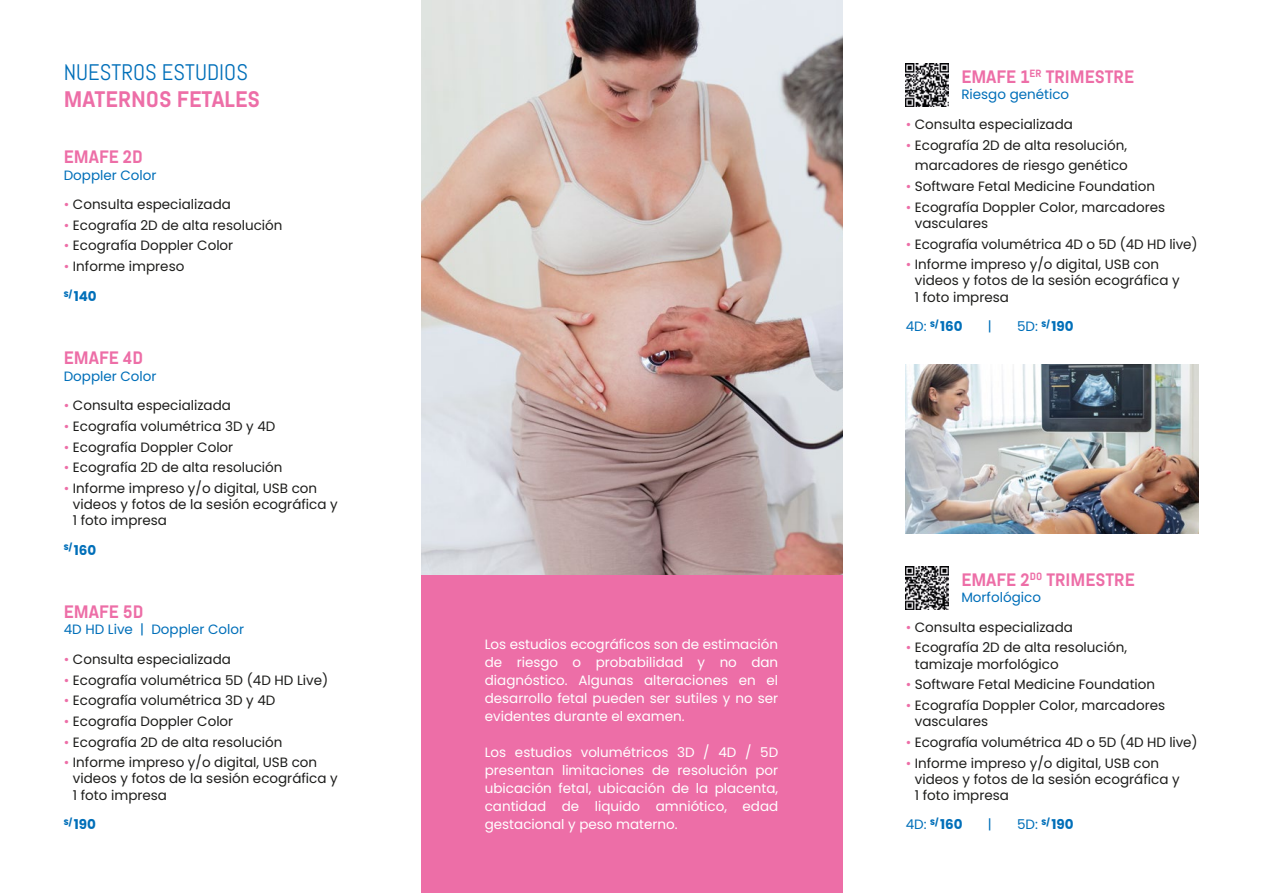
<style>
.page{position:relative;width:1263px;height:893px;background:#fff}
.page>*{position:absolute;margin:0;border:0;box-sizing:border-box;transform-origin:0 0}
.t1{font:22.5px "Abel";color:#006fb9}
.t2{font:700 22.5px "Abel Pro";color:#ed6ea7}
.t3{font:700 18px "Abel Pro";color:#ed6ea7}
.t4{font:13.5px/29.1px "Poppins";color:#1d1d1b}
.t5{font:13.5px/18px "Poppins";color:#fff;text-align:justify}
.t6{font:13.5px "Poppins";color:#006fb9}
.t7{font:700 13.5px "Poppins";color:#006fb9}
.s1{color:#ed6ea7}
.s2{color:#fff}
.s3{font-weight:700;color:#006fb9}
.s4{color:#006fb9}
.s5{font-weight:700}
</style>
<div class="page">
<img style="left:421px;top:0;width:421px;height:576px">
<div style="left:421px;top:576px;width:421px;height:317px;background:#ed6ea7"></div>
<img style="left:906px;top:567px;width:42px;height:42px">
<img style="left:906px;top:64px;width:42px;height:42px">
<img style="left:905px;top:364px;width:293px;height:170px">
<h1 class="t1" style="left:64px;top:58px;width:186px">NUESTROS ESTUDIOS</h1>
<h1 class="t2" style="left:64px;top:84px;width:198px">MATERNOS FETALES</h1>
<h2 class="t3" style="left:64px;top:145px;width:81px">EMAFE 2D</h2>
<p class="t6" style="left:64px;top:167px;width:94px">Doppler Color</p>
<p class="t4" style="left:64px;top:190px;width:169px"><span class="s1">•</span> Consulta especializada</p>
<p class="t4" style="left:64px;top:211px;width:220px"><span class="s1">•</span> Ecografía 2D de alta resolución</p>
<p class="t4" style="left:64px;top:231px;width:171px"><span class="s1">•</span> Ecografía Doppler Color</p>
<p class="t4" style="left:64px;top:252px;width:122px"><span class="s1">•</span> Informe impreso</p>
<p class="t7" style="left:64px;top:289px;width:34px"><sup>S/</sup> 140</p>
<h2 class="t3" style="left:64px;top:346px;width:81px">EMAFE 4D</h2>
<p class="t6" style="left:64px;top:368px;width:94px">Doppler Color</p>
<p class="t4" style="left:64px;top:391px;width:169px"><span class="s1">•</span> Consulta especializada</p>
<p class="t4" style="left:64px;top:412px;width:213px"><span class="s1">•</span> Ecografía volumétrica 3D y 4D</p>
<p class="t4" style="left:64px;top:432px;width:171px"><span class="s1">•</span> Ecografía Doppler Color</p>
<p class="t4" style="left:64px;top:453px;width:220px"><span class="s1">•</span> Ecografía 2D de alta resolución</p>
<p class="t4" style="left:64px;top:474px;width:255px"><span class="s1">•</span> Informe impreso y/o digital, USB con</p>
<p class="t4" style="left:64px;top:490px;width:275px"><span class="s2">•</span> videos y fotos de la sesión ecográfica y</p>
<p class="t4" style="left:64px;top:506px;width:105px"><span class="s2">•</span> 1 foto impresa<br><sup>S/</sup> <span class="s3">160</span></p>
<h2 class="t3" style="left:64px;top:599px;width:81px">EMAFE 5D</h2>
<p class="t6" style="left:64px;top:621px;width:182px">4D HD Live | Doppler Color</p>
<p class="t4" style="left:64px;top:645px;width:169px"><span class="s1">•</span> Consulta especializada</p>
<p class="t4" style="left:64px;top:665px;width:266px"><span class="s1">•</span> Ecografía volumétrica 5D (4D HD Live)</p>
<p class="t4" style="left:64px;top:686px;width:213px"><span class="s1">•</span> Ecografía volumétrica 3D y 4D</p>
<p class="t4" style="left:64px;top:707px;width:171px"><span class="s1">•</span> Ecografía Doppler Color</p>
<p class="t4" style="left:64px;top:727px;width:220px"><span class="s1">•</span> Ecografía 2D de alta resolución</p>
<p class="t4" style="left:64px;top:748px;width:255px"><span class="s1">•</span> Informe impreso y/o digital, USB con</p>
<p class="t4" style="left:64px;top:764px;width:275px"><span class="s2">•</span> videos y fotos de la sesión ecográfica y</p>
<p class="t4" style="left:64px;top:780px;width:105px;line-height:29.7px"><span class="s2">•</span> 1 foto impresa<br><sup>S/</sup> <span class="s3">190</span></p>
<p class="t5" style="left:485px;top:636px;width:295px">Los estudios ecográficos son de estimación de riesgo o probabilidad y no dan diagnóstico. Algunas alteraciones en el desarrollo fetal pueden ser sutiles y no ser evidentes durante el examen.</p>
<p class="t5" style="left:485px;top:744px;width:295px">Los estudios volumétricos 3D / 4D / 5D presentan limitaciones de resolución por ubicación fetal, ubicación de la placenta, cantidad de liquido amniótico, edad gestacional y peso materno.</p>
<h2 class="t3" style="left:961px;top:64px;width:174px">EMAFE 1<sup>ER</sup> TRIMESTRE</h2>
<p class="t6" style="left:961px;top:87px;width:109px">Riesgo genético</p>
<p class="t4" style="left:906px;top:110px;width:169px"><span class="s1">•</span> Consulta especializada</p>
<p class="t4" style="left:906px;top:135px;width:224px;line-height:20.7px;text-align:right"><span class="s1">•</span> Ecografía 2D de alta resolución, marcadores de riesgo genético</p>
<p class="t4" style="left:906px;top:172px;width:251px"><span class="s1">•</span> Software Fetal Medicine Foundation</p>
<p class="t4" style="left:906px;top:192px;width:261px"><span class="s1">•</span> Ecografía Doppler Color, marcadores</p>
<p class="t4" style="left:906px;top:209px;width:84px"><span class="s2">•</span> vasculares</p>
<p class="t4" style="left:906px;top:229px;width:293px"><span class="s1">•</span> Ecografía volumétrica 4D o 5D (4D HD live)</p>
<p class="t4" style="left:906px;top:250px;width:255px"><span class="s1">•</span> Informe impreso y/o digital, USB con</p>
<p class="t4" style="left:906px;top:266px;width:275px"><span class="s2">•</span> videos y fotos de la sesión ecográfica y</p>
<p class="t4" style="left:906px;top:282px;width:105px;line-height:29.5px"><span class="s2">•</span> 1 foto impresa<br><span class="s4">4D:</span> <sup>S/</sup> <span class="s3">160</span></p>
<p class="t6" style="left:988px;top:319px;width:5px">|</p>
<p class="t6" style="left:1017px;top:319px;width:58px">5D: <sup>S/</sup> <span class="s5">190</span></p>
<h2 class="t3" style="left:961px;top:567px;width:175px">EMAFE 2<sup>DO</sup> TRIMESTRE</h2>
<p class="t6" style="left:961px;top:590px;width:81px">Morfológico</p>
<p class="t4" style="left:906px;top:612px;width:169px"><span class="s1">•</span> Consulta especializada</p>
<p class="t4" style="left:915px;top:640px;width:214px;line-height:16.2px;text-indent:-9px"><span class="s1">•</span> Ecografía 2D de alta resolución, tamizaje morfológico</p>
<p class="t4" style="left:906px;top:670px;width:251px"><span class="s1">•</span> Software Fetal Medicine Foundation</p>
<p class="t4" style="left:915px;top:697px;width:252px;line-height:16.2px;text-indent:-9px"><span class="s1">•</span> Ecografía Doppler Color, marcadores vasculares</p>
<p class="t4" style="left:906px;top:728px;width:293px"><span class="s1">•</span> Ecografía volumétrica 4D o 5D (4D HD live)</p>
<p class="t4" style="left:906px;top:748px;width:255px"><span class="s1">•</span> Informe impreso y/o digital, USB con</p>
<p class="t4" style="left:906px;top:765px;width:275px"><span class="s2">•</span> videos y fotos de la sesión ecográfica y</p>
<p class="t4" style="left:906px;top:781px;width:105px"><span class="s2">•</span> 1 foto impresa<br><span class="s4">4D:</span> <sup>S/</sup> <span class="s3">160</span></p>
<p class="t6" style="left:988px;top:817px;width:5px">|</p>
<p class="t6" style="left:1017px;top:817px;width:58px">5D: <sup>S/</sup> <span class="s5">190</span></p>
</div>
